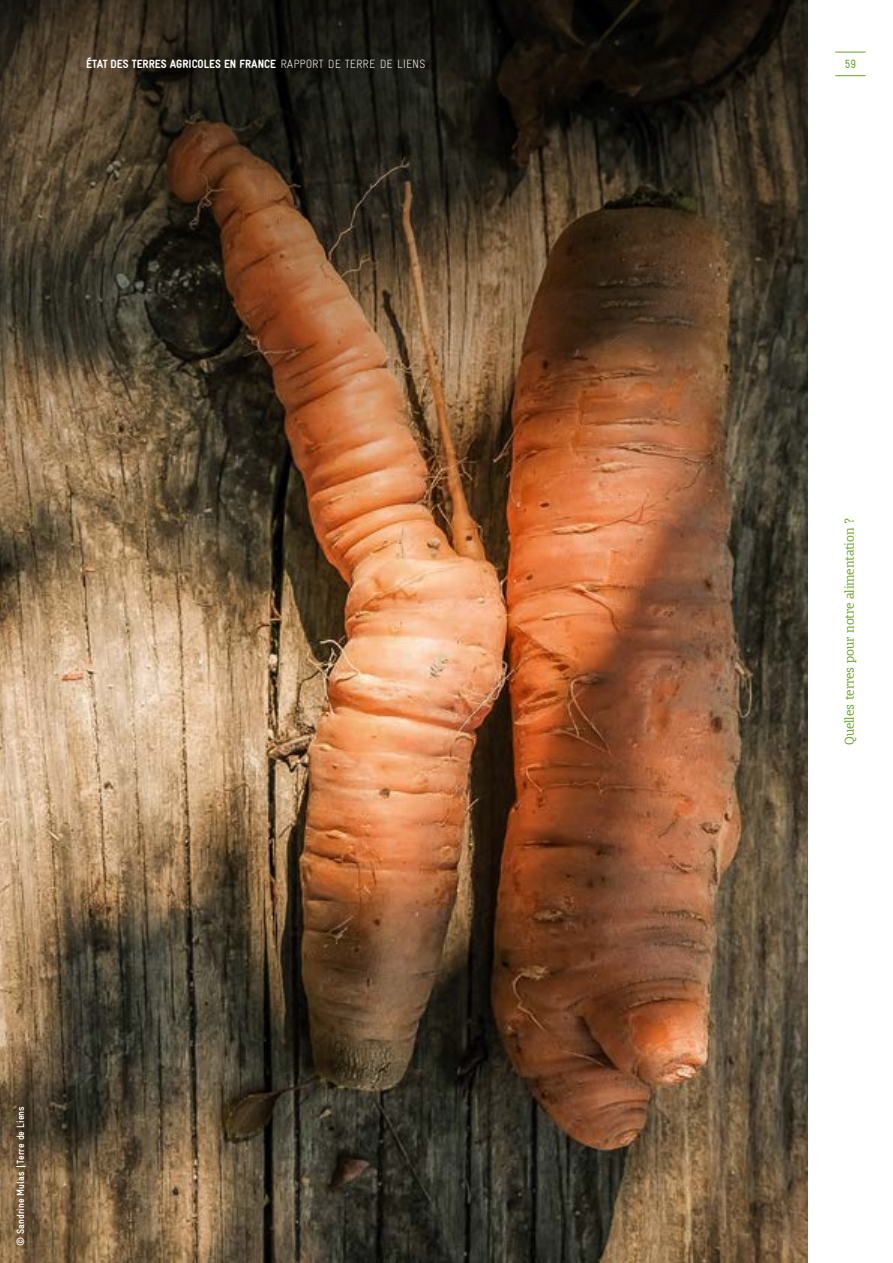
<style>
.page{position:relative;width:893px;height:1263px;background:#fff}
.page>*{position:absolute;margin:0;border:0;box-sizing:border-box;transform-origin:0 0}
.t1{font:900 condensed 12px "Gravur";color:#fff}
.t2{font:300 12px "Olsen";color:#68a423}
.t3{font:condensed 12px "Gravur";color:#68a423}
.t4{font:700 condensed 10.5px "Gravur";color:#fff}
.s1{font-weight:300}
</style>
<div class="page">
<svg style="left:836px;top:52px;width:29px;height:1px"></svg>
<svg style="left:836px;top:75px;width:29px;height:1px"></svg>
<img style="left:0;top:612px;width:808px;height:651px">
<img style="left:0;top:0;width:808px;height:612px">
<svg style="left:0;top:1090px;width:43px;height:173px;background:#6b553a"></svg>
<p class="t1" style="left:86px;top:57px;width:341px">ÉTAT DES TERRES AGRICOLES EN FRANCE <span class="s1">RAPPORT DE TERRE DE LIENS</span></p>
<p class="t4" style="left:15px;top:1246px;width:141px;rotate:-90deg">© Sandrine Mulas | Terre de Liens</p>
<p class="t3" style="left:845px;top:57px;width:13px">59</p>
<p class="t2" style="left:842px;top:745px;width:229px;rotate:-90deg">Quelles terres pour notre alimentation ?</p>
</div>
